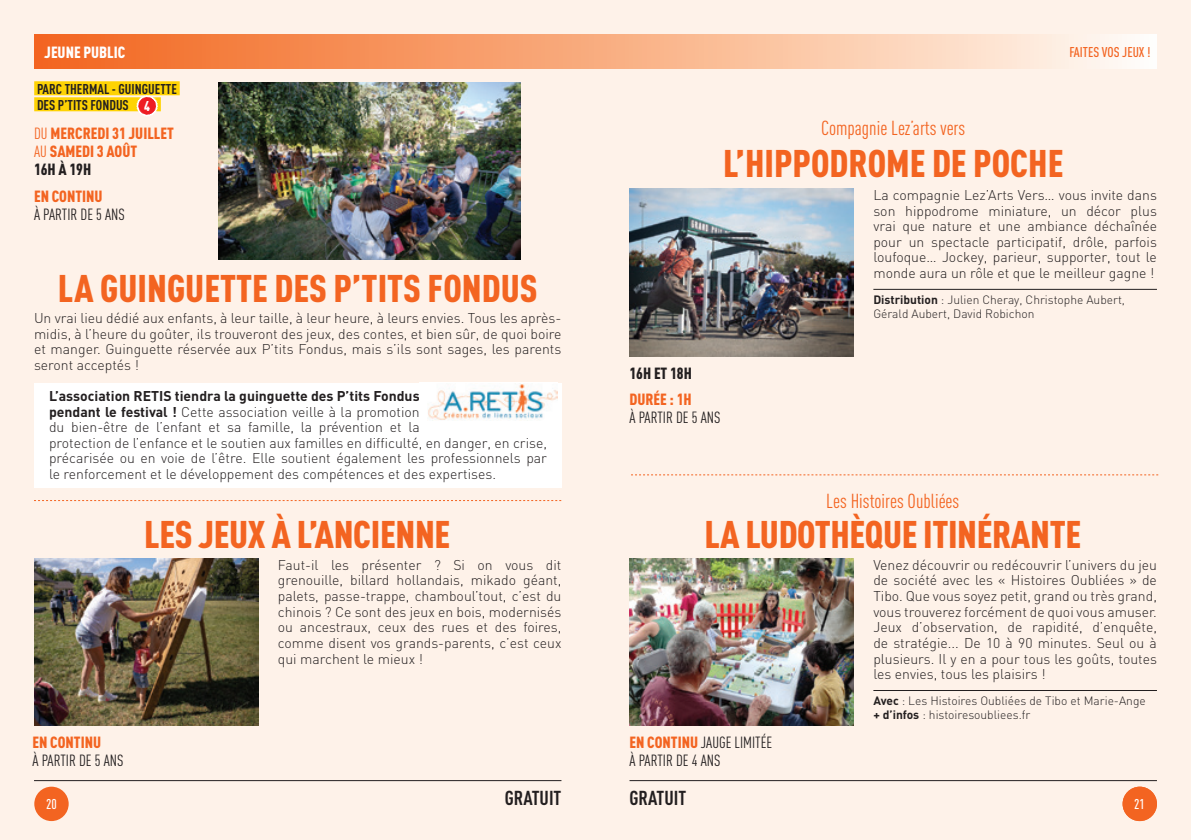
<style>
.page{position:relative;width:1191px;height:840px;background:#fff}
.page>*{position:absolute;margin:0;border:0;box-sizing:border-box;transform-origin:0 0}
.t1{font:900 38px "DIN Cond";color:#f36421}
.t2{font:20px "DIN Cond";color:#f36421}
.t3{font:700 20px "DIN Cond";color:#231f20}
.t4{font:16px/18px "DIN Cond";color:#231f20}
.t5{font:900 16px/18px "DIN Cond";color:#f36421}
.t6{font:900 16px "DIN Cond";color:#fff}
.t7{font:900 16px "DIN Cond";color:#231f20}
.t8{font:300 14px/15.6px "DIN";color:#231f20;text-align:justify}
.t9{font:700 14px/16px "DIN Cond";color:#231f20}
.t10{font:500 14px "DIN Cond";color:#f36421}
.t11{font:500 14px "DIN Cond";color:#fff}
.t12{font:300 12px/14px "DIN";color:#231f20}
.s1{font-weight:900;color:#fff}
.s2{font-weight:400}
.s3{color:#231f20}
.s4{font-weight:700}
.s5{font-weight:900;color:#f36421}
</style>
<div class="page">
<div style="left:0;top:0;width:1191px;height:839px;background:#fef2e9"></div>
<img style="left:218px;top:82px;width:302px;height:178px">
<div style="left:34px;top:81px;width:146px;height:14px;background:#fed304"></div>
<div style="left:34px;top:97px;width:127px;height:14px;background:#fed304"></div>
<svg style="left:136px;top:95px;width:23px;height:22px"></svg>
<svg style="left:34px;top:500px;width:527px;height:1px"></svg>
<hr style="left:34px;top:779px;width:527px;height:1px;background:#231f20">
<img style="left:34px;top:558px;width:224px;height:167px">
<div style="left:34px;top:34px;width:1123px;height:35px;background:linear-gradient(to right,#f26318,#fffaf1)"></div>
<div style="left:34px;top:786px;width:35px;height:34px;background:#f36421;border-radius:50%"></div>
<div style="left:34px;top:382px;width:527px;height:105px;background:#fff"></div>
<img style="left:428px;top:383px;width:130px;height:37px">
<hr style="left:629px;top:779px;width:528px;height:1px;background:#231f20">
<div style="left:1122px;top:786px;width:35px;height:34px;background:#f36421;border-radius:50%"></div>
<svg style="left:631px;top:474px;width:527px;height:1px"></svg>
<img style="left:629px;top:558px;width:224px;height:167px">
<hr style="left:873px;top:689px;width:284px;height:1px;background:#231f20">
<hr style="left:873px;top:289px;width:284px;height:1px;background:#231f20">
<img style="left:629px;top:188px;width:224px;height:168px">
<p class="t6" style="left:44px;top:42px;width:83px">JEUNE PUBLIC</p>
<p class="t9" style="left:37px;top:80px;width:141px">PARC THERMAL - GUINGUETTE<br>DES P’TITS FONDUS <span class="s1">4</span></p>
<p class="t5" style="left:34px;top:124px;width:141px"><span class="s2">DU</span> MERCREDI 31 JUILLET<br><span class="s2">AU</span> SAMEDI 3 AOÛT<br><span class="s3">16H À 19H</span></p>
<p class="t5" style="left:34px;top:186px;width:70px">EN CONTINU</p>
<p class="t4" style="left:34px;top:205px;width:92px">À PARTIR DE 5 ANS</p>
<h1 class="t1" style="left:58px;top:264px;width:481px">LA GUINGUETTE DES P’TITS FONDUS</h1>
<p class="t8" style="left:34px;top:310px;width:529px">Un vrai lieu dédié aux enfants, à leur taille, à leur heure, à leurs envies. Tous les après&shy;midis, à l’heure du goûter, ils trouveront des jeux, des contes, et bien sûr, de quoi boire et manger. Guinguette réservée aux P’tits Fondus, mais s’ils sont sages, les parents seront acceptés !</p>
<p class="t8" style="left:49px;top:388px;width:499px;text-align:left"><span class="s4">L’association RETIS tiendra la guinguette des P’tits Fondus<br>pendant le festival !</span> Cette association veille à la promotion<br>du bien-être de l’enfant et sa famille, la prévention et la<br>protection de l’enfance et le soutien aux familles en difficulté, en danger, en crise, précarisée ou en voie de l’être. Elle soutient également les professionnels par le renforcement et le développement des compétences et des expertises.</p>
<h1 class="t1" style="left:144px;top:510px;width:308px">LES JEUX À L’ANCIENNE</h1>
<p class="t5" style="left:33px;top:732px;width:70px">EN CONTINU</p>
<p class="t4" style="left:33px;top:751px;width:92px">À PARTIR DE 5 ANS</p>
<p class="t8" style="left:278px;top:556px;width:285px">Faut-il les présenter ? Si on vous dit grenouille, billard hollandais, mikado géant, palets, passe-trappe, chamboul’tout, c’est du chinois ? Ce sont des jeux en bois, modernisés ou ancestraux, ceux des rues et des foires, comme disent vos grands-parents, c’est ceux qui marchent le mieux !</p>
<p class="t11" style="left:46px;top:794px;width:12px">20</p>
<h2 class="t3" style="left:505px;top:785px;width:58px">GRATUIT</h2>
<p class="t10" style="left:1069px;top:44px;width:83px">FAITES VOS JEUX !</p>
<h2 class="t2" style="left:821px;top:116px;width:146px">Compagnie Lez’arts vers</h2>
<h1 class="t1" style="left:723px;top:139px;width:342px">L’HIPPODROME DE POCHE</h1>
<p class="t7" style="left:629px;top:363px;width:64px">16H ET 18H</p>
<p class="t5" style="left:629px;top:390px;width:64px">DURÉE : 1H</p>
<p class="t4" style="left:629px;top:408px;width:92px">À PARTIR DE 5 ANS</p>
<p class="t8" style="left:873px;top:187px;width:285px">La compagnie Lez’Arts Vers… vous invite dans son hippodrome miniature, un décor plus vrai que nature et une ambiance déchaînée pour un spectacle participatif, drôle, parfois loufoque… Jockey, parieur, supporter, tout le monde aura un rôle et que le meilleur gagne !</p>
<p class="t12" style="left:873px;top:292px;width:253px"><span class="s4">Distribution</span> : Julien Cheray, Christophe Aubert,<br>Gérald Aubert, David Robichon</p>
<h2 class="t2" style="left:826px;top:489px;width:134px">Les Histoires Oubliées</h2>
<h1 class="t1" style="left:704px;top:510px;width:378px">LA LUDOTHÈQUE ITINÉRANTE</h1>
<p class="t4" style="left:629px;top:733px;width:144px"><span class="s5">EN CONTINU</span> JAUGE LIMITÉE<br>À PARTIR DE 4 ANS</p>
<h2 class="t3" style="left:629px;top:785px;width:58px">GRATUIT</h2>
<p class="t8" style="left:873px;top:556px;width:285px">Venez découvrir ou redécouvrir l’univers du jeu de société avec les « Histoires Oubliées » de Tibo. Que vous soyez petit, grand ou très grand, vous trouverez forcément de quoi vous amuser.<br>Jeux d’observation, de rapidité, d’enquête, de stratégie... De 10 à 90 minutes. Seul ou à plusieurs. Il y en a pour tous les goûts, toutes les envies, tous les plaisirs !</p>
<p class="t12" style="left:873px;top:693px;width:274px"><span class="s4">Avec</span> : Les Histoires Oubliées de Tibo et Marie-Ange <span class="s4">+ d’infos</span> : histoiresoubliees.fr</p>
<p class="t11" style="left:1134px;top:794px;width:12px">21</p>
</div>
